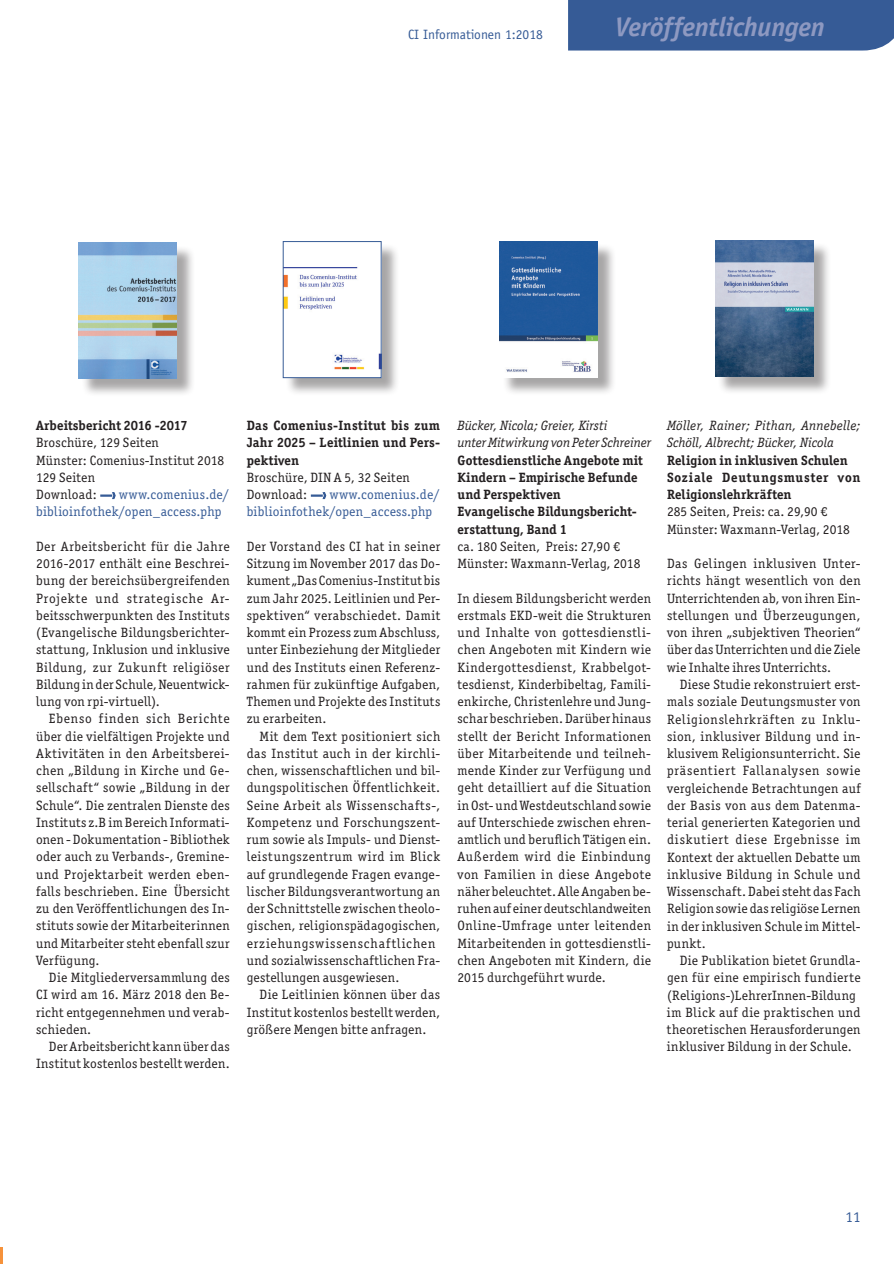
<style>
.page{position:relative;width:894px;height:1264px;background:#fff}
.page>*{position:absolute;margin:0;border:0;box-sizing:border-box;transform-origin:0 0}
.t1{font:italic 700 27px "Officina Sans";letter-spacing:-.01em;color:#8e99c1}
.t2{font:15px "Officina Sans LT";color:#365b96}
.t3{font:13.5px/17.2px "Officina Ser ITC Std";letter-spacing:.025em;color:#231f20;text-align:justify}
.t4{font:700 13.5px/17.2px "Officina Ser ITC Std";letter-spacing:.015em;color:#231f20}
.t5{font:italic 13.5px/17.2px "Officina Ser ITC Std";letter-spacing:.01em;color:#231f20}
.t6{font:13.5px/17.2px "Officina Ser ITC Std";letter-spacing:.02em;color:#365b96}
.t7{font:13.5px "Officina Sans LT";color:#365b96}
</style>
<div class="page">
<hr style="left:0;top:1247px;width:3px;height:17px;background:#f6923b">
<div style="left:717px;top:243px;width:115px;height:152px;background:#231f20;opacity:.4"></div>
<img style="left:715px;top:240px;width:98px;height:136px">
<div style="left:285px;top:244px;width:115px;height:152px;background:#231f20;opacity:.4"></div>
<img style="left:285px;top:244px;width:94px;height:132px">
<div style="left:283px;top:241px;width:98px;height:137px;border:1px solid #365b96"></div>
<svg style="left:311px;top:492px;width:16px;height:8px"></svg>
<div style="left:81px;top:245px;width:114px;height:152px;background:#231f20;opacity:.4"></div>
<img style="left:78px;top:243px;width:98px;height:136px">
<svg style="left:100px;top:492px;width:16px;height:8px"></svg>
<div style="left:502px;top:243px;width:114px;height:153px;background:#231f20;opacity:.4"></div>
<img style="left:500px;top:241px;width:98px;height:136px">
<div style="left:568px;top:0;width:326px;height:51px;background:#365b96"></div>
<p class="t7" style="left:408px;top:26px;width:136px">CI Informationen 1:2018</p>
<h1 class="t1" style="left:615px;top:11px;width:211px">Veröffentlichungen</h1>
<p class="t4" style="left:36px;top:417px;width:153px">Arbeitsbericht 2016 -2017</p>
<p class="t3" style="left:36px;top:434px;width:190px;text-align:left">Broschüre, 129 Seiten<br>Münster: Comenius-Institut 2018<br>129 Seiten<br>Download:</p>
<p class="t6" style="left:36px;top:486px;width:195px;text-indent:83px">www.comenius.de/ biblioinfothek/open_access.php</p>
<p class="t3" style="left:36px;top:538px;width:195px">Der Arbeitsbericht für die Jahre 2016-2017 enthält eine Beschrei&shy;bung der bereichsübergreifenden Projekte und strategische Ar&shy;beitsschwerpunkten des Instituts (Evangelische Bildungsberichter&shy;stattung, Inklusion und inklusive Bildung, zur Zukunft religiöser Bildung in der Schule, Neuentwick&shy;lung von rpi-virtuell).</p>
<p class="t3" style="left:36px;top:710px;width:195px;text-indent:13px">Ebenso finden sich Berichte über die vielfältigen Projekte und Aktivitäten in den Arbeitsberei&shy;chen „Bildung in Kirche und Ge&shy;sellschaft“ sowie „Bildung in der Schule“. Die zentralen Dienste des Instituts z.B im Bereich Informati&shy;onen - Dokumentation - Bibliothek oder auch zu Verbands-, Gremine&shy;und Projektarbeit werden eben&shy;falls beschrieben. Eine Übersicht zu den Veröffentlichungen des In&shy;stituts sowie der Mitarbeiterinnen und Mitarbeiter steht ebenfall szur Verfügung.</p>
<p class="t3" style="left:36px;top:969px;width:195px;text-indent:13px">Die Mitgliederversammlung des CI wird am 16. März 2018 den Be&shy;richt entgegennehmen und verab&shy;schieden.</p>
<p class="t3" style="left:36px;top:1038px;width:195px;text-align:right">Der Arbeitsbericht kann über das<br>Institut kostenlos bestellt werden.</p>
<p class="t4" style="left:247px;top:417px;width:195px;text-align:justify">Das Comenius-Institut bis zum Jahr 2025 – Leitlinien und Pers&shy;pektiven</p>
<p class="t3" style="left:247px;top:469px;width:165px">Broschüre, DIN A 5, 32 Seiten<br>Download:</p>
<p class="t6" style="left:247px;top:486px;width:195px;text-indent:83px">www.comenius.de/ biblioinfothek/open_access.php</p>
<p class="t3" style="left:247px;top:538px;width:195px">Der Vorstand des CI hat in seiner Sitzung im November 2017 das Do&shy;kument „Das Comenius-Institut bis zum Jahr 2025. Leitlinien und Per&shy;spektiven“ verabschiedet. Damit kommt ein Prozess zum Abschluss, unter Einbeziehung der Mitglieder und des Instituts einen Referenz&shy;rahmen für zukünftige Aufgaben, Themen und Projekte des Instituts zu erarbeiten.</p>
<p class="t3" style="left:247px;top:727px;width:195px;text-align:left;text-indent:13px">Mit dem Text positioniert sich das Institut auch in der kirchli&shy;chen, wissenschaftlichen und bil&shy;dungspolitischen Öffentlichkeit.<br>Seine Arbeit als Wissenschafts-, Kompetenz und Forschungszent&shy;rum sowie als Impuls- und Dienst&shy;leistungszentrum wird im Blick auf grundlegende Fragen evange&shy;lischer Bildungsverantwortung an der Schnittstelle zwischen theolo&shy;gischen, religionspädagogischen, erziehungswissenschaftlichen und sozialwissenschaftlichen Fra&shy;gestellungen ausgewiesen.</p>
<p class="t3" style="left:247px;top:986px;width:195px;text-indent:13px">Die Leitlinien können über das Institut kostenlos bestellt werden, größere Mengen bitte anfragen.</p>
<p class="t5" style="left:457px;top:417px;width:195px">Bücker, Nicola; Greier, Kirsti<br>unter Mitwirkung von Peter Schreiner</p>
<p class="t4" style="left:457px;top:451px;width:187px">Gottesdienstliche Angebote mit<br>Kindern – Empirische Befunde und Perspektiven<br>Evangelische Bildungsbericht&shy;erstattung, Band 1</p>
<p class="t3" style="left:457px;top:538px;width:184px">ca. 180 Seiten, Preis: 27,90 €<br>Münster: Waxmann-Verlag, 2018</p>
<p class="t3" style="left:457px;top:589px;width:195px">In diesem Bildungsbericht werden erstmals EKD-weit die Strukturen und Inhalte von gottesdienstli&shy;chen Angeboten mit Kindern wie Kindergottesdienst, Krabbelgot&shy;tesdienst, Kinderbibeltag, Famili&shy;enkirche, Christenlehre und Jung&shy;schar beschrieben. Darüber hinaus stellt der Bericht Informationen über Mitarbeitende und teilneh&shy;mende Kinder zur Verfügung und geht detailliert auf die Situation in Ost- und Westdeutschland sowie auf Unterschiede zwischen ehren&shy;amtlich und beruflich Tätigen ein.<br>Außerdem wird die Einbindung von Familien in diese Angebote näher beleuchtet. Alle Angaben be&shy;ruhen auf einer deutschlandweiten Online-Umfrage unter leitenden Mitarbeitenden in gottesdienstli&shy;chen Angeboten mit Kindern, die 2015 durchgeführt wurde.</p>
<p class="t5" style="left:667px;top:417px;width:195px">Möller, Rainer; Pithan, Annebelle;<br>Schöll, Albrecht; Bücker, Nicola</p>
<p class="t4" style="left:667px;top:451px;width:195px">Religion in inklusiven Schulen<br>Soziale Deutungsmuster von<br>Religionslehrkräften</p>
<p class="t3" style="left:667px;top:503px;width:184px">285 Seiten, Preis: ca. 29,90 €<br>Münster: Waxmann-Verlag, 2018</p>
<p class="t3" style="left:667px;top:555px;width:195px">Das Gelingen inklusiven Unter&shy;richts hängt wesentlich von den Unterrichtenden ab, von ihren Ein&shy;stellungen und Überzeugungen, von ihren „subjektiven Theorien“ über das Unterrichten und die Ziele wie Inhalte ihres Unterrichts.</p>
<p class="t3" style="left:667px;top:676px;width:195px;text-indent:13px">Diese Studie rekonstruiert erst&shy;mals soziale Deutungsmuster von Religionslehrkräften zu Inklu&shy;sion, inklusiver Bildung und in&shy;klusivem Religionsunterricht. Sie präsentiert Fallanalysen sowie vergleichende Betrachtungen auf der Basis von aus dem Datenma&shy;terial generierten Kategorien und diskutiert diese Ergebnisse im Kontext der aktuellen Debatte um inklusive Bildung in Schule und Wissenschaft. Dabei steht das Fach Religion sowie das religiöse Lernen in der inklusiven Schule im Mittel&shy;punkt.</p>
<p class="t3" style="left:667px;top:952px;width:195px;text-align:left;text-indent:13px">Die Publikation bietet Grundla&shy;gen für eine empirisch fundierte (Religions-)LehrerInnen-Bildung im Blick auf die praktischen und theoretischen Herausforderungen inklusiver Bildung in der Schule.</p>
<p class="t2" style="left:845px;top:1208px;width:16px">11</p>
</div>
